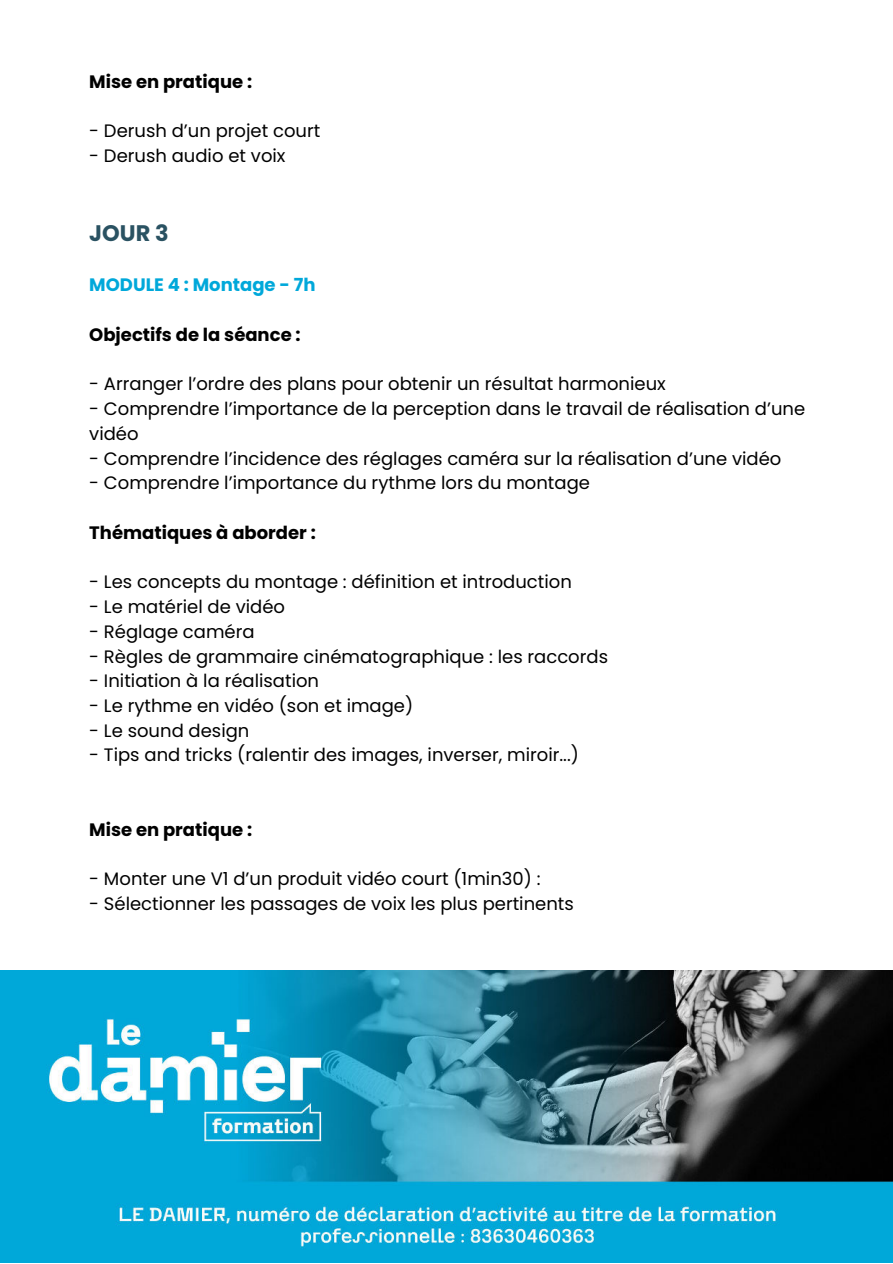
<style>
.page{position:relative;width:893px;height:1264px;background:#fff}
.page>*{position:absolute;margin:0;border:0;box-sizing:border-box;transform-origin:0 0}
.t1{font:700 22.5px "Poppins";color:#2a5262}
.t2{font:18px/24.8px "Poppins";color:#000}
.t3{font:700 18px "Poppins";color:#000}
.t4{font:700 18px "Poppins";color:#00a8da}
</style>
<div class="page">
<img style="left:0;top:970px;width:892px;height:292px">
<p class="t3" style="left:89px;top:71px;width:164px">Mise en pratique :</p>
<p class="t2" style="left:89px;top:119px;width:232px">- Derush d’un projet court</p>
<p class="t2" style="left:89px;top:143px;width:198px">- Derush audio et voix</p>
<p class="t1" style="left:89px;top:220px;width:81px">JOUR 3</p>
<p class="t4" style="left:89px;top:275px;width:228px">MODULE 4 : Montage - 7h</p>
<p class="t3" style="left:89px;top:324px;width:213px">Objectifs de la séance :</p>
<p class="t2" style="left:89px;top:372px;width:578px">- Arranger l’ordre des plans pour obtenir un résultat harmonieux</p>
<p class="t2" style="left:89px;top:396px;width:717px">- Comprendre l’importance de la perception dans le travail de réalisation d’une vidéo</p>
<p class="t2" style="left:89px;top:446px;width:693px">- Comprendre l’incidence des réglages caméra sur la réalisation d’une vidéo</p>
<p class="t2" style="left:89px;top:470px;width:502px">- Comprendre l’importance du rythme lors du montage</p>
<p class="t3" style="left:89px;top:522px;width:228px">Thématiques à aborder :</p>
<p class="t2" style="left:89px;top:569px;width:484px">- Les concepts du montage : définition et introduction</p>
<p class="t2" style="left:89px;top:594px;width:197px">- Le matériel de vidéo</p>
<p class="t2" style="left:89px;top:619px;width:167px">- Réglage caméra</p>
<p class="t2" style="left:89px;top:644px;width:520px">- Règles de grammaire cinématographique : les raccords</p>
<p class="t2" style="left:89px;top:668px;width:231px">- Initiation à la réalisation</p>
<p class="t2" style="left:89px;top:693px;width:325px">- Le rythme en vidéo (son et image)</p>
<p class="t2" style="left:89px;top:718px;width:162px">- Le sound design</p>
<p class="t2" style="left:89px;top:743px;width:491px">- Tips and tricks (ralentir des images, inverser, miroir...)</p>
<p class="t3" style="left:89px;top:819px;width:164px">Mise en pratique :</p>
<p class="t2" style="left:89px;top:866px;width:453px">- Monter une V1 d’un produit vidéo court (1min30) :</p>
<p class="t2" style="left:89px;top:891px;width:486px">- Sélectionner les passages de voix les plus pertinents</p>
</div>
